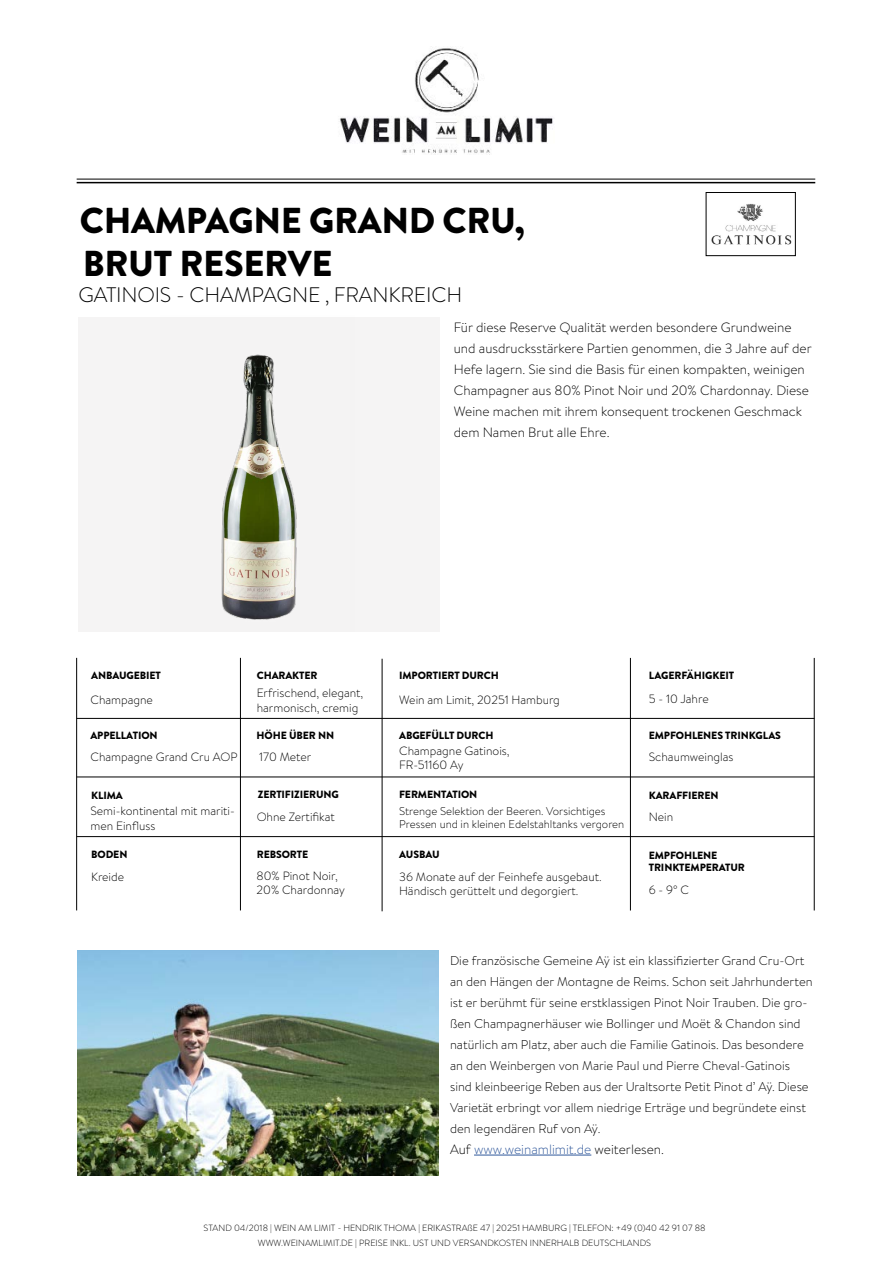
<style>
.page{position:relative;width:893px;height:1263px;background:#fff}
.page>*{position:absolute;margin:0;border:0;box-sizing:border-box;transform-origin:0 0}
.t1{font:900 36px/43.2px "Brandon Grotesque";letter-spacing:-.01em;color:#000}
.t2{font:300 21px "Brandon Grotesque";letter-spacing:-.01em;color:#000}
.t3{font:300 13.5px/21px "Brandon Text";color:#000}
.t4{font:300 13.5px "Brandon Text";color:#30589b}
.t5{font:300 12.75px/21px "Brandon Text";color:#000}
.t6{font:300 12px/14.4px "Brandon Text";color:#000}
.t7{font:300 11.25px/13.5px "Brandon Text";color:#000}
.t8{font:900 10.5px/12.6px "Brandon Grotesque";letter-spacing:-.01em;color:#000}
.t9{font:300 9px/15px "Brandon Text";color:#000;text-align:center}
.s1{color:#000}
</style>
<div class="page">
<div style="left:78px;top:317px;width:362px;height:314px;background:#f5f4f4"></div>
<img style="left:221px;top:354px;width:76px;height:266px">
<hr style="left:474px;top:1155px;width:117px;height:1px;background:#30589b">
<img style="left:77px;top:950px;width:362px;height:225px">
<hr style="left:77px;top:182px;width:738px;height:1px;background:#000">
<img style="left:340px;top:48px;width:213px;height:106px">
<hr style="left:77px;top:179px;width:738px;height:1px;background:#000">
<img style="left:711px;top:204px;width:81px;height:41px">
<div style="left:706px;top:192px;width:89px;height:64px;border:1px solid #000"></div>
<hr style="left:240px;top:658px;width:1px;height:252px;background:#000">
<hr style="left:76px;top:658px;width:1px;height:252px;background:#000">
<hr style="left:382px;top:659px;width:1px;height:252px;background:#000">
<hr style="left:77px;top:718px;width:737px;height:1px;background:#000">
<hr style="left:77px;top:777px;width:737px;height:1px;background:#000">
<hr style="left:77px;top:836px;width:737px;height:1px;background:#000">
<hr style="left:630px;top:658px;width:1px;height:252px;background:#000">
<hr style="left:814px;top:658px;width:1px;height:252px;background:#000">
<h1 class="t1" style="left:80px;top:199px;width:446px">CHAMPAGNE GRAND CRU,<br>BRUT RESERVE</h1>
<h2 class="t2" style="left:78px;top:280px;width:385px">GATINOIS - CHAMPAGNE , FRANKREICH</h2>
<p class="t3" style="left:454px;top:316px;width:359px">Für diese Reserve Qualität werden besondere Grundweine und ausdrucksstärkere Partien genommen, die 3 Jahre auf der Hefe lagern. Sie sind die Basis für einen kompakten, weinigen Champagner aus 80% Pinot Noir und 20% Chardonnay. Diese Weine machen mit ihrem konsequent trockenen Geschmack dem Namen Brut alle Ehre.</p>
<p class="t8" style="left:91px;top:669px;width:71px">ANBAUGEBIET</p>
<p class="t8" style="left:257px;top:669px;width:62px">CHARAKTER</p>
<p class="t8" style="left:399px;top:669px;width:101px">IMPORTIERT DURCH</p>
<p class="t8" style="left:649px;top:669px;width:87px">LAGERFÄHIGKEIT</p>
<p class="t6" style="left:90px;top:692px;width:64px">Champagne</p>
<p class="t6" style="left:257px;top:686px;width:108px">Erfrischend, elegant, harmonisch, cremig</p>
<p class="t6" style="left:399px;top:692px;width:162px">Wein am Limit, 20251 Hamburg</p>
<p class="t6" style="left:649px;top:691px;width:61px">5 - 10 Jahre</p>
<p class="t8" style="left:90px;top:729px;width:69px">APPELLATION</p>
<p class="t8" style="left:257px;top:729px;width:79px">HÖHE ÜBER NN</p>
<p class="t8" style="left:399px;top:730px;width:96px">ABGEFÜLLT DURCH</p>
<p class="t8" style="left:649px;top:730px;width:134px">EMPFOHLENES TRINKGLAS</p>
<p class="t6" style="left:90px;top:749px;width:149px">Champagne Grand Cru AOP</p>
<p class="t6" style="left:259px;top:749px;width:54px">170 Meter</p>
<p class="t6" style="left:399px;top:743px;width:112px">Champagne Gatinois,<br>FR-51160 Ay</p>
<p class="t6" style="left:649px;top:749px;width:86px">Schaumweinglas</p>
<p class="t8" style="left:91px;top:789px;width:33px">KLIMA</p>
<p class="t6" style="left:90px;top:803px;width:146px">Semi-kontinental mit mariti&shy;men Einfluss</p>
<p class="t8" style="left:258px;top:788px;width:83px">ZERTIFIZIERUNG</p>
<p class="t6" style="left:257px;top:809px;width:80px">Ohne Zertifikat</p>
<p class="t8" style="left:399px;top:788px;width:80px">FERMENTATION</p>
<p class="t7" style="left:399px;top:804px;width:227px">Strenge Selektion der Beeren. Vorsichtiges<br>Pressen und in kleinen Edelstahltanks vergoren</p>
<p class="t8" style="left:649px;top:789px;width:71px">KARAFFIEREN</p>
<p class="t6" style="left:649px;top:809px;width:26px">Nein</p>
<p class="t8" style="left:91px;top:848px;width:38px">BODEN</p>
<p class="t8" style="left:257px;top:848px;width:53px">REBSORTE</p>
<p class="t6" style="left:91px;top:869px;width:34px">Kreide</p>
<p class="t6" style="left:257px;top:868px;width:90px">80% Pinot Noir,<br>20% Chardonnay</p>
<p class="t8" style="left:399px;top:848px;width:42px">AUSBAU</p>
<p class="t6" style="left:399px;top:869px;width:204px">36 Monate auf der Feinhefe ausgebaut.<br>Händisch gerüttelt und degorgiert.</p>
<p class="t8" style="left:649px;top:849px;width:98px">EMPFOHLENE<br>TRINKTEMPERATUR</p>
<p class="t6" style="left:649px;top:882px;width:42px">6 - 9° C</p>
<p class="t5" style="left:450px;top:949px;width:364px">Die französische Gemeine Aÿ ist ein klassifizierter Grand Cru-Ort an den Hängen der Montagne de Reims. Schon seit Jahrhunderten ist er berühmt für seine erstklassigen Pinot Noir Trauben. Die gro&shy;ßen Champagnerhäuser wie Bollinger und Moët &amp; Chandon sind natürlich am Platz, aber auch die Familie Gatinois. Das besondere an den Weinbergen von Marie Paul und Pierre Cheval-Gatinois sind kleinbeerige Reben aus der Uraltsorte Petit Pinot d’ Aÿ. Diese Varietät erbringt vor allem niedrige Erträge und begründete einst den legendären Ruf von Aÿ.</p>
<p class="t4" style="left:450px;top:1140px;width:216px"><span class="s1">Auf</span> www.weinamlimit.de <span class="s1">weiterlesen.</span></p>
<p class="t9" style="left:203px;top:1220px;width:503px">STAND 04/2018 | WEIN AM LIMIT - HENDRIK THOMA | ERIKASTRAßE 47 | 20251 HAMBURG | TELEFON: +49 (0)40 42 91 07 88<br>WWW.WEINAMLIMIT.DE | PREISE INKL. UST UND VERSANDKOSTEN INNERHALB DEUTSCHLANDS</p>
</div>
